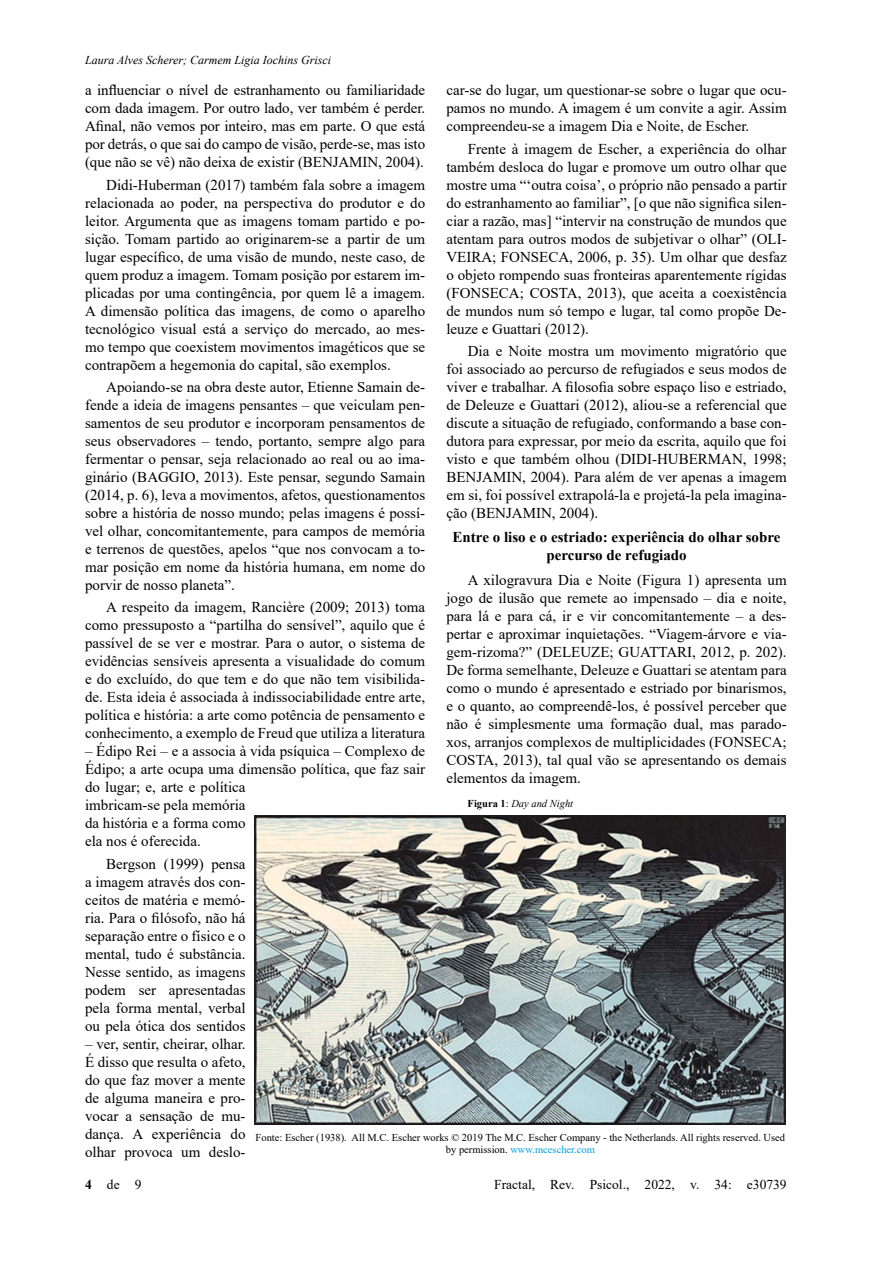
<style>
.page{position:relative;width:893px;height:1263px;background:#fff}
.page>*{position:absolute;margin:0;border:0;box-sizing:border-box;transform-origin:0 0}
.t1{font:15px/18px "Times New Roman";color:#000;text-align:justify}
.t2{font:700 15px/18px "Times New Roman";color:#000;text-align:center}
.t3{font:13.5px "Times New Roman";color:#000}
.t4{font:italic 12px "Times New Roman";color:#000}
.t5{font:10.5px/12.6px "Times New Roman";color:#000;text-align:center}
.t6{font:italic 10.5px "Times New Roman";color:#000}
.s1{font-weight:700;font-style:normal}
.s2{font-style:normal}
.s3{color:#009fe3}
.s4{font-weight:700}
</style>
<div class="page">
<img style="left:254px;top:816px;width:532px;height:308px">
<p class="t4" style="left:85px;top:52px;width:247px">Laura Alves Scherer; Carmem Ligia Iochins Grisci</p>
<p class="t1" style="left:85px;top:81px;width:342px">a influenciar o nível de estranhamento ou familiaridade com dada imagem. Por outro lado, ver também é perder.<br>Afinal, não vemos por inteiro, mas em parte. O que está por detrás, o que sai do campo de visão, perde-se, mas isto (que não se vê) não deixa de existir (BENJAMIN, 2004).</p>
<p class="t1" style="left:85px;top:175px;width:342px;text-indent:21px">Didi-Huberman (2017) também fala sobre a imagem relacionada ao poder, na perspectiva do produtor e do leitor. Argumenta que as imagens tomam partido e po&shy;sição. Tomam partido ao originarem-se a partir de um lugar específico, de uma visão de mundo, neste caso, de quem produz a imagem. Tomam posição por estarem im&shy;plicadas por uma contingência, por quem lê a imagem.<br>A dimensão política das imagens, de como o aparelho tecnológico visual está a serviço do mercado, ao mes&shy;mo tempo que coexistem movimentos imagéticos que se contrapõem a hegemonia do capital, são exemplos.</p>
<p class="t1" style="left:85px;top:377px;width:342px;text-indent:21px">Apoiando-se na obra deste autor, Etienne Samain de&shy;fende a ideia de imagens pensantes – que veiculam pen&shy;samentos de seu produtor e incorporam pensamentos de seus observadores – tendo, portanto, sempre algo para fermentar o pensar, seja relacionado ao real ou ao ima&shy;ginário (BAGGIO, 2013). Este pensar, segundo Samain (2014, p. 6), leva a movimentos, afetos, questionamentos sobre a história de nosso mundo; pelas imagens é possí&shy;vel olhar, concomitantemente, para campos de memória e terrenos de questões, apelos “que nos convocam a to&shy;mar posição em nome da história humana, em nome do porvir de nosso planeta”.</p>
<p class="t1" style="left:85px;top:598px;width:342px;text-indent:21px">A respeito da imagem, Rancière (2009; 2013) toma como pressuposto a “partilha do sensível”, aquilo que é passível de se ver e mostrar. Para o autor, o sistema de evidências sensíveis apresenta a visualidade do comum e do excluído, do que tem e do que não tem visibilida&shy;de. Esta ideia é associada à indissociabilidade entre arte, política e história: a arte como potência de pensamento e conhecimento, a exemplo de Freud que utiliza a literatura</p>
<p class="t1" style="left:85px;top:742px;width:342px;text-align:left">– Édipo Rei – e a associa à vida psíquica – Complexo de Édipo; a arte ocupa uma dimensão política, que faz sair do lugar; e, arte e política<br>imbricam-se pela memória<br>da história e a forma como<br>ela nos é oferecida.</p>
<p class="t1" style="left:85px;top:854px;width:162px;text-indent:21px">Bergson (1999) pensa a imagem através dos con&shy;ceitos de matéria e memó&shy;ria. Para o filósofo, não há separação entre o físico e o mental, tudo é substância.<br>Nesse sentido, as imagens podem ser apresentadas pela forma mental, verbal ou pela ótica dos sentidos</p>
<p class="t1" style="left:85px;top:1034px;width:162px">– ver, sentir, cheirar, olhar.<br>É disso que resulta o afeto, do que faz mover a mente de alguma maneira e pro&shy;vocar a sensação de mu&shy;dança. A experiência do olhar provoca um deslo-</p>
<p class="t1" style="left:446px;top:81px;width:342px">car-se do lugar, um questionar-se sobre o lugar que ocu&shy;pamos no mundo. A imagem é um convite a agir. Assim compreendeu-se a imagem Dia e Noite, de Escher.</p>
<p class="t1" style="left:446px;top:139px;width:342px;text-indent:21px">Frente à imagem de Escher, a experiência do olhar também desloca do lugar e promove um outro olhar que mostre uma “‘outra coisa’, o próprio não pensado a partir do estranhamento ao familiar”, [o que não significa silen&shy;ciar a razão, mas] “intervir na construção de mundos que atentam para outros modos de subjetivar o olhar” (OLI-VEIRA; FONSECA, 2006, p. 35). Um olhar que desfaz o objeto rompendo suas fronteiras aparentemente rígidas (FONSECA; COSTA, 2013), que aceita a coexistência de mundos num só tempo e lugar, tal como propõe De&shy;leuze e Guattari (2012).</p>
<p class="t1" style="left:446px;top:341px;width:342px;text-indent:21px">Dia e Noite mostra um movimento migratório que foi associado ao percurso de refugiados e seus modos de viver e trabalhar. A filosofia sobre espaço liso e estriado, de Deleuze e Guattari (2012), aliou-se a referencial que discute a situação de refugiado, conformando a base con&shy;dutora para expressar, por meio da escrita, aquilo que foi visto e que também olhou (DIDI-HUBERMAN, 1998; BENJAMIN, 2004). Para além de ver apenas a imagem em si, foi possível extrapolá-la e projetá-la pela imagina&shy;ção (BENJAMIN, 2004).</p>
<p class="t2" style="left:453px;top:528px;width:329px">Entre o liso e o estriado: experiência do olhar sobre percurso de refugiado</p>
<p class="t1" style="left:446px;top:570px;width:342px;text-indent:21px">A xilogravura Dia e Noite (Figura 1) apresenta um jogo de ilusão que remete ao impensado – dia e noite, para lá e para cá, ir e vir concomitantemente – a des&shy;pertar e aproximar inquietações. “Viagem-árvore e via&shy;gem-rizoma?” (DELEUZE; GUATTARI, 2012, p. 202).<br>De forma semelhante, Deleuze e Guattari se atentam para como o mundo é apresentado e estriado por binarismos, e o quanto, ao compreendê-los, é possível perceber que não é simplesmente uma formação dual, mas parado&shy;xos, arranjos complexos de multiplicidades (FONSECA; COSTA, 2013), tal qual vão se apresentando os demais elementos da imagem.</p>
<p class="t6" style="left:468px;top:796px;width:107px"><span class="s1">Figura 1</span><span class="s2">:</span> Day and Night</p>
<p class="t5" style="left:256px;top:1131px;width:531px">Fonte: Escher (1938). All M.C. Escher works © 2019 The M.C. Escher Company - the Netherlands. All rights reserved. Used by permission. <span class="s3">www.mcescher.com</span></p>
<p class="t3" style="left:85px;top:1175px;width:58px"><span class="s4">4</span> de 9</p>
<p class="t3" style="left:494px;top:1175px;width:294px">Fractal, Rev. Psicol., 2022, v. 34: e30739</p>
</div>
